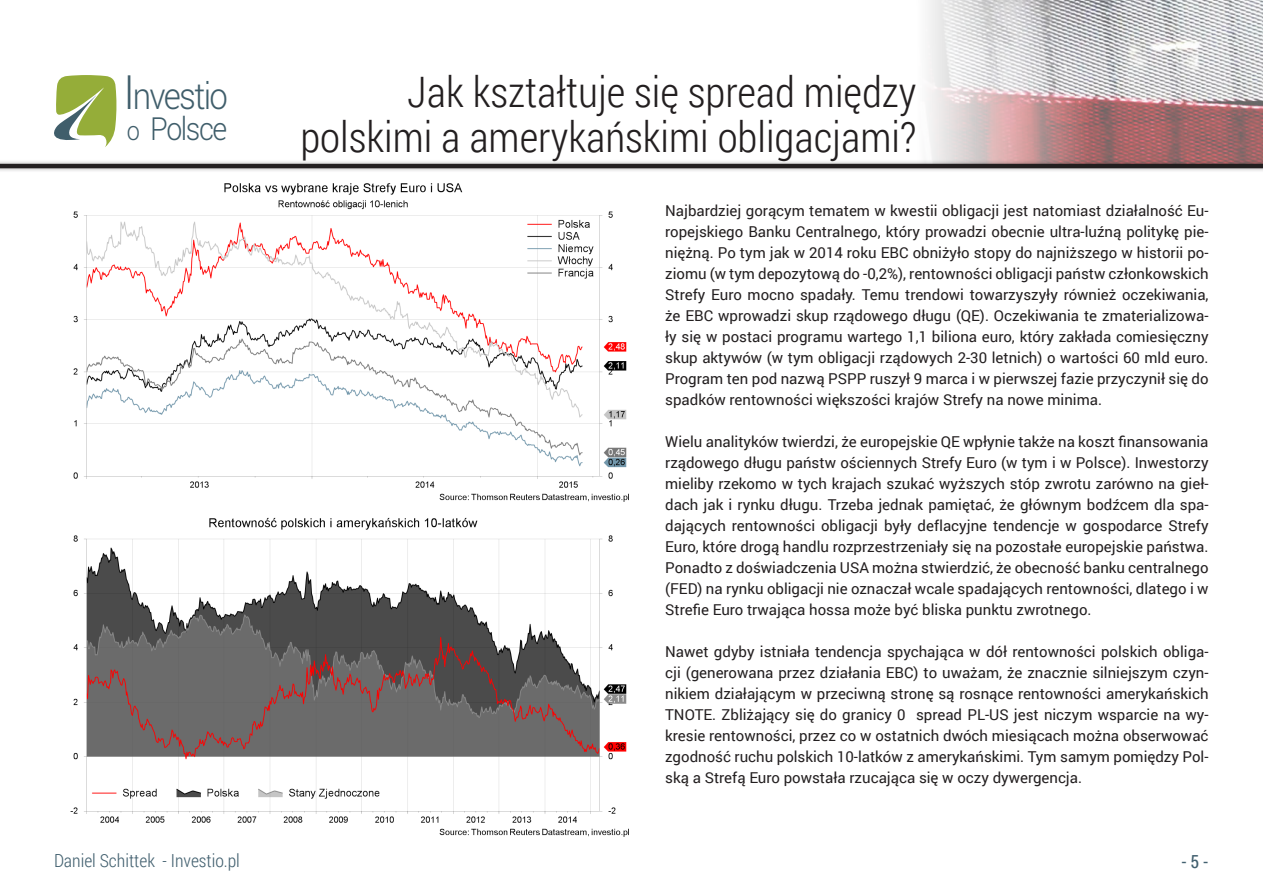
<style>
.page{position:relative;width:1263px;height:893px;background:#fff}
.page>*{position:absolute;margin:0;border:0;box-sizing:border-box;transform-origin:0 0}
.naglowek{font:300 42px/45px "Roboto Condensed";color:#231f20;text-align:right}
.t1{font:300 36.75px "Roboto";letter-spacing:-.05em;color:#405e6b;scale:.9 1}
.t2{font:300 31.8px "Roboto";letter-spacing:-.05em;color:#405e6b;scale:.9 1}
.t3{font:300 18px "Roboto Condensed";color:#42606f}
.t4{font:18px "Roboto Condensed";color:#42606f}
.ramka_tekstowa_obok{font:15px/21px "Roboto";color:#231f20;text-align:justify}
.s1{font-size:47.4px}
.s2{font-size:26.25px}
</style>
<div class="page">
<img style="left:928px;top:0;width:335px;height:159px">
<svg style="left:54px;top:75px;width:63px;height:72px"></svg>
<div style="left:0;top:159px;width:1263px;height:14px;background:#231f20;opacity:.4"></div>
<hr style="left:0;top:164px;width:1263px;height:4px;background:#231f20">
<img style="left:73px;top:183px;width:556px;height:319px">
<img style="left:70px;top:517px;width:559px;height:320px">
<h2 class="t1" style="left:123px;top:70px;width:118px"><span class="s1">I</span>nvestio</h2>
<h3 class="t2" style="left:127px;top:107px;width:113px"><span class="s2">o</span> Polsce</h3>
<p class="naglowek" style="left:300px;top:68px;width:618px">Jak kształtuje się spread między polskimi a amerykańskimi obligacjami?</p>
<p class="ramka_tekstowa_obok" style="left:665px;top:199px;width:545px">Najbardziej gorącym tematem w kwestii obligacji jest natomiast działalność Eu&shy;ropejskiego Banku Centralnego, który prowadzi obecnie ultra-luźną politykę pie&shy;niężną. Po tym jak w 2014 roku EBC obniżyło stopy do najniższego w historii po&shy;ziomu (w tym depozytową do -0,2%), rentowności obligacji państw członkowskich Strefy Euro mocno spadały. Temu trendowi towarzyszyły również oczekiwania, że EBC wprowadzi skup rządowego długu (QE). Oczekiwania te zmaterializowa&shy;ły się w postaci programu wartego 1,1 biliona euro, który zakłada comiesięczny skup aktywów (w tym obligacji rządowych 2-30 letnich) o wartości 60 mld euro.<br>Program ten pod nazwą PSPP ruszył 9 marca i w pierwszej fazie przyczynił się do spadków rentowności większości krajów Strefy na nowe minima.</p>
<p class="ramka_tekstowa_obok" style="left:665px;top:430px;width:545px">Wielu analityków twierdzi, że europejskie QE wpłynie także na koszt finansowania rządowego długu państw ościennych Strefy Euro (w tym i w Polsce). Inwestorzy mieliby rzekomo w tych krajach szukać wyższych stóp zwrotu zarówno na gieł&shy;dach jak i rynku długu. Trzeba jednak pamiętać, że głównym bodźcem dla spa&shy;dających rentowności obligacji były deflacyjne tendencje w gospodarce Strefy Euro, które drogą handlu rozprzestrzeniały się na pozostałe europejskie państwa.<br>Ponadto z doświadczenia USA można stwierdzić, że obecność banku centralnego (FED) na rynku obligacji nie oznaczał wcale spadających rentowności, dlatego i w Strefie Euro trwająca hossa może być bliska punktu zwrotnego.</p>
<p class="ramka_tekstowa_obok" style="left:665px;top:640px;width:545px">Nawet gdyby istniała tendencja spychająca w dół rentowności polskich obliga&shy;cji (generowana przez działania EBC) to uważam, że znacznie silniejszym czyn&shy;nikiem działającym w przeciwną stronę są rosnące rentowności amerykańskich TNOTE. Zbliżający się do granicy 0 spread PL-US jest niczym wsparcie na wy&shy;kresie rentowności, przez co w ostatnich dwóch miesiącach można obserwować zgodność ruchu polskich 10-latków z amerykańskimi. Tym samym pomiędzy Pol&shy;ską a Strefą Euro powstała rzucająca się w oczy dywergencja.</p>
<p class="t3" style="left:54px;top:848px;width:187px">Daniel Schittek - Investio.pl</p>
<p class="t4" style="left:1181px;top:849px;width:29px">- 5 -</p>
</div>
